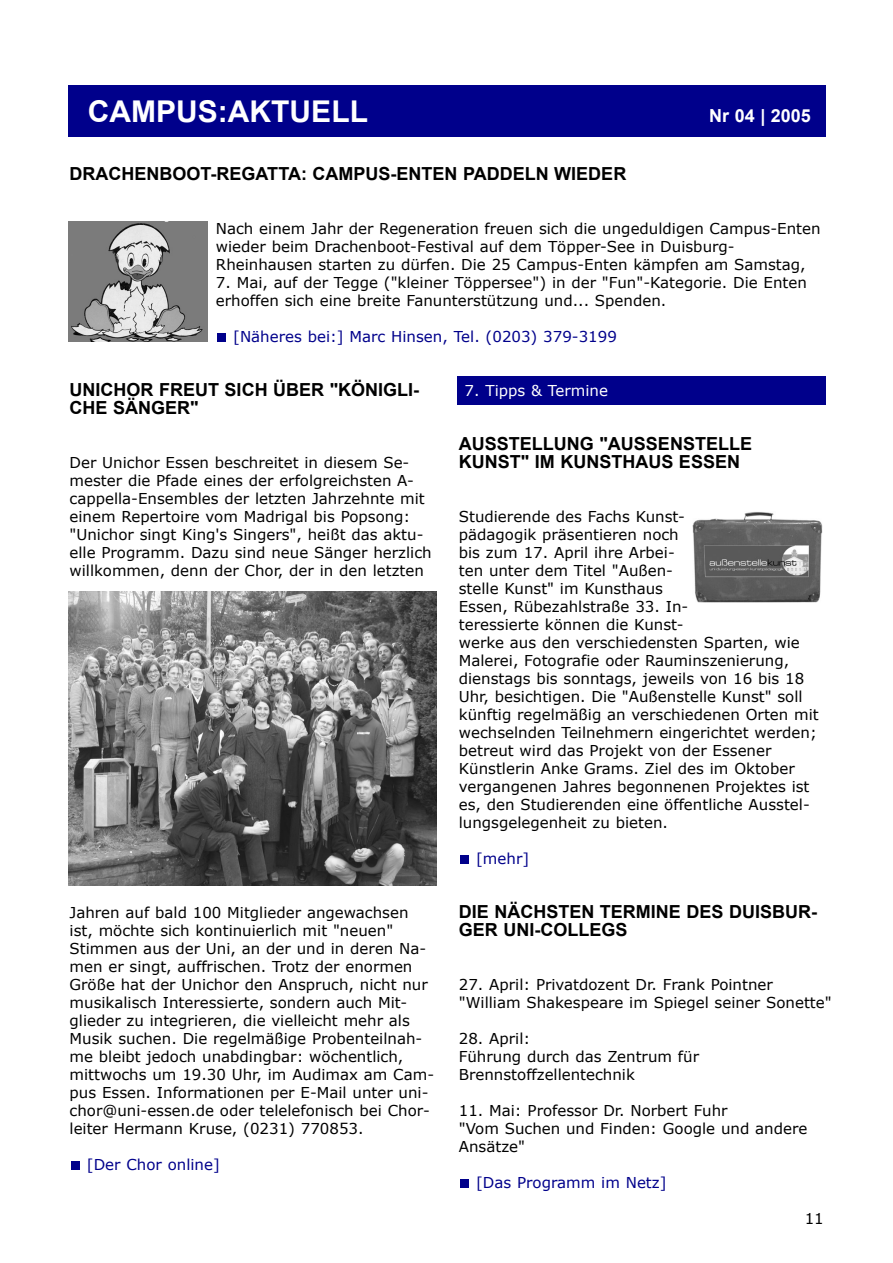
<style>
.page{position:relative;width:893px;height:1263px;background:#fff}
.page>*{position:absolute;margin:0;border:0;box-sizing:border-box;transform-origin:0 0}
.t1{font:700 30px "Arial";color:#fff}
.t2{font:700 18px/18px "Arial";color:#000}
.t3{font:700 18px "Arial";color:#fff}
.t4{font:15px/18px "Verdana";color:#000}
.t5{font:15px "Verdana";color:#00008b}
.t6{font:15px "Verdana";color:#fff}
</style>
<div class="page">
<div style="left:68px;top:85px;width:757px;height:51px;background:#00008b"></div>
<div style="left:217px;top:333px;width:9px;height:9px;background:#00008b"></div>
<div style="left:460px;top:855px;width:9px;height:9px;background:#00008b"></div>
<div style="left:460px;top:1179px;width:9px;height:9px;background:#00008b"></div>
<div style="left:71px;top:1161px;width:9px;height:9px;background:#00008b"></div>
<div style="left:457px;top:376px;width:368px;height:29px;background:#00008b"></div>
<img style="left:68px;top:592px;width:368px;height:294px">
<div style="left:68px;top:216px;width:146px;height:126px;background:linear-gradient(to right,#fff,#fff)"></div>
<img style="left:68px;top:222px;width:139px;height:120px">
<img style="left:693px;top:512px;width:129px;height:90px">
<h1 class="t1" style="left:88px;top:95px;width:281px">CAMPUS:AKTUELL</h1>
<p class="t3" style="left:709px;top:106px;width:103px">Nr 04 | 2005</p>
<p class="t2" style="left:70px;top:165px;width:558px">DRACHENBOOT-REGATTA: CAMPUS-ENTEN PADDELN WIEDER</p>
<p class="t4" style="left:216px;top:219px;width:606px">Nach einem Jahr der Regeneration freuen sich die ungeduldigen Campus-Enten wieder beim Drachenboot-Festival auf dem Töpper-See in Duisburg-<br>Rheinhausen starten zu dürfen. Die 25 Campus-Enten kämpfen am Samstag,</p>
<p class="t4" style="left:216px;top:273px;width:592px">7. Mai, auf der Tegge ("kleiner Töppersee") in der "Fun"-Kategorie. Die Enten erhoffen sich eine breite Fanunterstützung und... Spenden.</p>
<p class="t5" style="left:233px;top:327px;width:385px">[Näheres bei:] Marc Hinsen, Tel. (0203) 379-3199</p>
<p class="t2" style="left:70px;top:381px;width:351px">UNICHOR FREUT SICH ÜBER "KÖNIGLI-<br>CHE SÄNGER"</p>
<p class="t4" style="left:70px;top:453px;width:363px">Der Unichor Essen beschreitet in diesem Se&shy;mester die Pfade eines der erfolgreichsten A&shy;cappella-Ensembles der letzten Jahrzehnte mit einem Repertoire vom Madrigal bis Popsong: "Unichor singt King's Singers", heißt das aktu&shy;elle Programm. Dazu sind neue Sänger herzlich willkommen, denn der Chor, der in den letzten</p>
<p class="t4" style="left:70px;top:903px;width:366px">Jahren auf bald 100 Mitglieder angewachsen ist, möchte sich kontinuierlich mit "neuen" Stimmen aus der Uni, an der und in deren Na&shy;men er singt, auffrischen. Trotz der enormen Größe hat der Unichor den Anspruch, nicht nur musikalisch Interessierte, sondern auch Mit&shy;glieder zu integrieren, die vielleicht mehr als Musik suchen. Die regelmäßige Probenteilnah&shy;me bleibt jedoch unabdingbar: wöchentlich, mittwochs um 19.30 Uhr, im Audimax am Cam&shy;pus Essen. Informationen per E-Mail unter uni&shy;chor@uni-essen.de oder telelefonisch bei Chor&shy;leiter Hermann Kruse, (0231) 770853.</p>
<p class="t5" style="left:87px;top:1155px;width:134px">[Der Chor online]</p>
<p class="t6" style="left:464px;top:381px;width:145px">7. Tipps &amp; Termine</p>
<p class="t2" style="left:459px;top:435px;width:295px">AUSSTELLUNG "AUSSENSTELLE<br>KUNST" IM KUNSTHAUS ESSEN</p>
<p class="t4" style="left:459px;top:507px;width:361px">Studierende des Fachs Kunst-<br>pädagogik präsentieren noch<br>bis zum 17. April ihre Arbei-<br>ten unter dem Titel "Außen-<br>stelle Kunst" im Kunsthaus<br>Essen, Rübezahlstraße 33. In-<br>teressierte können die Kunst-<br>werke aus den verschiedensten Sparten, wie Malerei, Fotografie oder Rauminszenierung, dienstags bis sonntags, jeweils von 16 bis 18<br>Uhr, besichtigen. Die "Außenstelle Kunst" soll künftig regelmäßig an verschiedenen Orten mit wechselnden Teilnehmern eingerichtet werden; betreut wird das Projekt von der Essener Künstlerin Anke Grams. Ziel des im Oktober vergangenen Jahres begonnenen Projektes ist es, den Studierenden eine öffentliche Ausstel&shy;lungsgelegenheit zu bieten.</p>
<p class="t5" style="left:476px;top:849px;width:55px">[mehr]</p>
<p class="t2" style="left:459px;top:903px;width:360px">DIE NÄCHSTEN TERMINE DES DUISBUR-<br>GER UNI-COLLEGS</p>
<p class="t4" style="left:459px;top:975px;width:374px">27. April: Privatdozent Dr. Frank Pointner "William Shakespeare im Spiegel seiner Sonette"</p>
<p class="t4" style="left:459px;top:1029px;width:242px">28. April:<br>Führung durch das Zentrum für<br>Brennstoffzellentechnik</p>
<p class="t4" style="left:459px;top:1101px;width:350px">11. Mai: Professor Dr. Norbert Fuhr<br>"Vom Suchen und Finden: Google und andere<br>Ansätze"</p>
<p class="t5" style="left:476px;top:1173px;width:192px">[Das Programm im Netz]</p>
<p class="t4" style="left:804px;top:1209px;width:21px">11</p>
</div>
